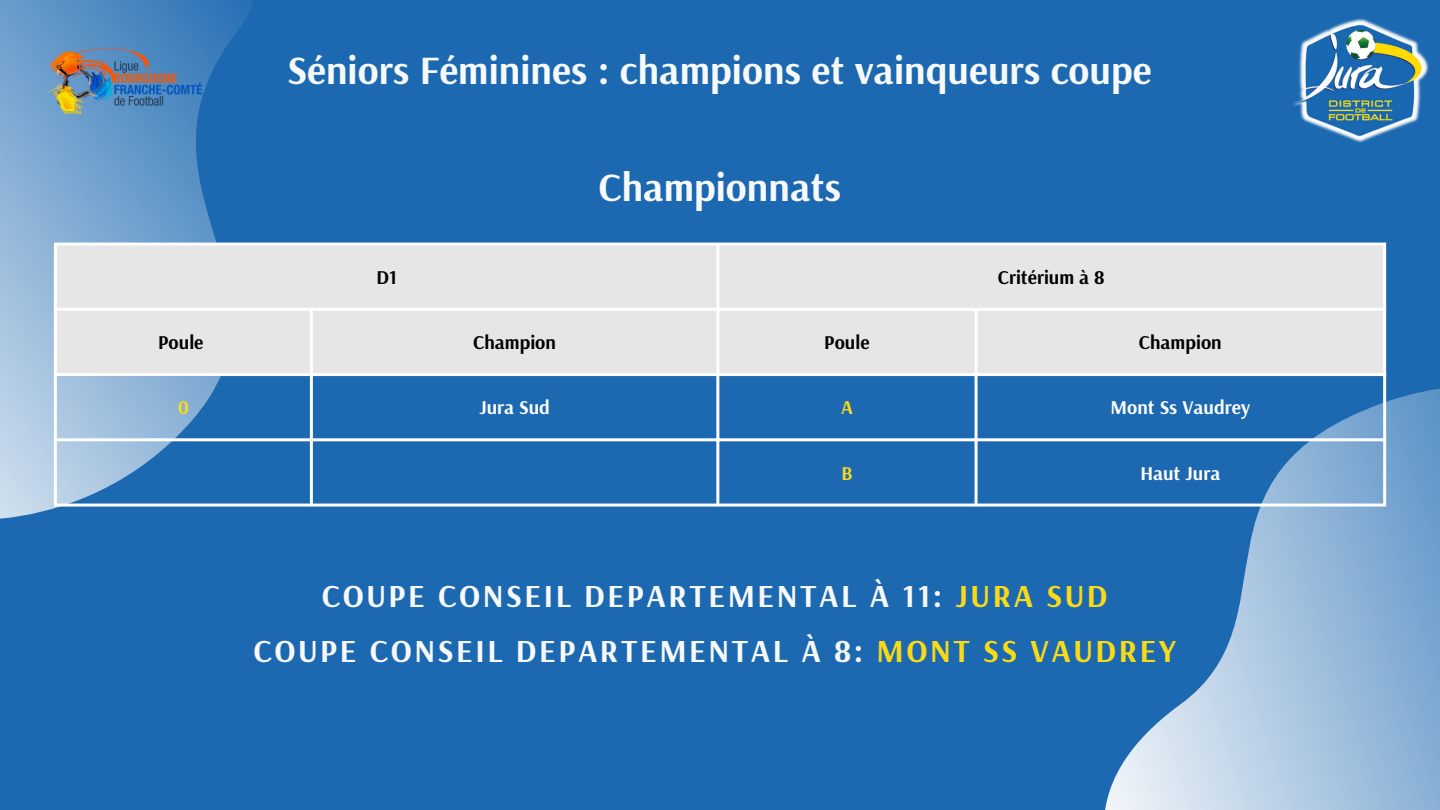
<style>
.page{position:relative;width:1440px;height:810px;background:#1c69b1}
.page>*{position:absolute;margin:0;border:0;box-sizing:border-box;transform-origin:0 0}
.t1{font:700 40px "Arsenal";color:#f7f9fb}
.t2{font:700 32px/55.2px "Arsenal";letter-spacing:.08em;color:#f7f9fb;text-align:center}
.t3{font:700 19.5px "Arsenal";color:#000}
.t4{font:700 19.5px "Arsenal";color:#fff}
.t5{font:700 19.5px "Arsenal";color:#f9da17}
.s1{color:#f9da17}
</style>
<div class="page">
<svg style="left:0;top:0;width:459px;height:519px"></svg>
<img style="left:45px;top:46px;width:162px;height:69px">
<img style="left:1293px;top:18px;width:136px;height:125px">
<svg style="left:999px;top:323px;width:441px;height:487px"></svg>
<div style="left:57px;top:246px;width:1326px;height:127px;background:#e6e6e6"></div>
<hr style="left:54px;top:246px;width:3px;height:258px;background:#fff">
<hr style="left:310px;top:311px;width:3px;height:193px;background:#fff">
<hr style="left:716px;top:246px;width:3px;height:258px;background:#fff">
<hr style="left:975px;top:311px;width:3px;height:193px;background:#fff">
<hr style="left:1383px;top:246px;width:3px;height:258px;background:#fff">
<hr style="left:54px;top:243px;width:1332px;height:3px;background:#fff">
<hr style="left:54px;top:308px;width:1332px;height:3px;background:#fff">
<hr style="left:54px;top:373px;width:1332px;height:3px;background:#fff">
<hr style="left:54px;top:438px;width:1332px;height:3px;background:#fff">
<hr style="left:54px;top:504px;width:1332px;height:3px;background:#fff">
<p class="t1" style="left:288px;top:44px;width:866px">Séniors Féminines : champions et vainqueurs coupe</p>
<p class="t1" style="left:599px;top:161px;width:244px">Championnats</p>
<p class="t3" style="left:376px;top:264px;width:22px">D1</p>
<p class="t3" style="left:998px;top:264px;width:108px">Critérium à 8</p>
<p class="t3" style="left:158px;top:330px;width:47px">Poule</p>
<p class="t3" style="left:473px;top:330px;width:84px">Champion</p>
<p class="t3" style="left:824px;top:330px;width:47px">Poule</p>
<p class="t3" style="left:1139px;top:330px;width:84px">Champion</p>
<p class="t5" style="left:178px;top:395px;width:13px">0</p>
<p class="t4" style="left:479px;top:395px;width:72px">Jura Sud</p>
<p class="t5" style="left:841px;top:395px;width:13px">A</p>
<p class="t4" style="left:1110px;top:395px;width:141px">Mont Ss Vaudrey</p>
<p class="t5" style="left:841px;top:460px;width:13px">B</p>
<p class="t4" style="left:1140px;top:460px;width:82px">Haut Jura</p>
<p class="t2" style="left:253px;top:567px;width:924px">COUPE CONSEIL DEPARTEMENTAL À 11: <span class="s1">JURA SUD<br></span>COUPE CONSEIL DEPARTEMENTAL À 8: <span class="s1">MONT SS VAUDREY</span></p>
</div>
